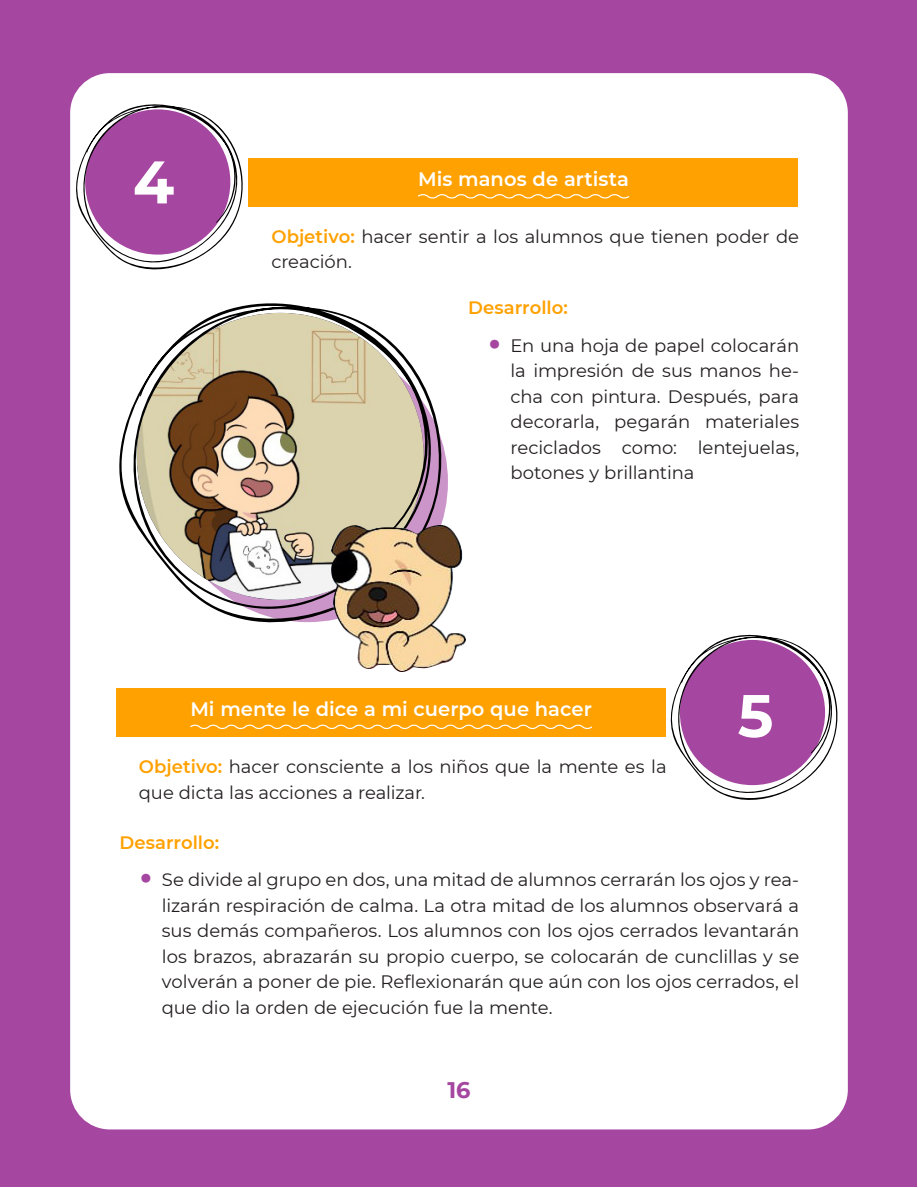
<style>
.page{position:relative;width:918px;height:1188px;background:#fff}
.page>*{position:absolute;margin:0;border:0;box-sizing:border-box;transform-origin:0 0}
.Días{font:700 60px "Montserrat";color:#fff}
.t1{font:700 22.5px "Montserrat";color:#a546a0}
.tituloActividades{font:600 19.5px "Montserrat";color:#fff}
.t2{font:18px/25.5px "Montserrat";letter-spacing:-.005em;color:#231f20}
.t3{font:600 18px "Montserrat";letter-spacing:.005em;color:#ffa100}
.s1{font-weight:600;color:#ffa100}
.s2{font-weight:900;font-size:27px;color:#a546a0}
</style>
<div class="page">
<div style="left:1px;top:1px;width:916px;height:1186px;background:#a546a0"></div>
<div style="left:70px;top:73px;width:778px;height:1056px;background:#fff;border-radius:40px"></div>
<svg style="left:119px;top:303px;width:329px;height:320px"></svg>
<div style="left:248px;top:158px;width:550px;height:48px;background:#ffa100"></div>
<svg style="left:418px;top:194px;width:212px;height:5px"></svg>
<svg style="left:72px;top:99px;width:178px;height:171px"></svg>
<img style="left:332px;top:526px;width:134px;height:145px">
<div style="left:116px;top:688px;width:550px;height:49px;background:#ffa100"></div>
<svg style="left:190px;top:724px;width:402px;height:5px"></svg>
<svg style="left:670px;top:634px;width:168px;height:166px"></svg>
<p class="Días" style="left:133px;top:139px;width:43px">4</p>
<p class="tituloActividades" style="left:418px;top:165px;width:212px">Mis manos de artista</p>
<p class="t2" style="left:271px;top:223px;width:529px"><span class="s1">Objetivo:</span> hacer sentir a los alumnos que tienen poder de creación.</p>
<p class="t3" style="left:468px;top:295px;width:101px">Desarrollo:</p>
<p class="t2" style="left:511px;top:332px;width:290px;text-align:justify;text-indent:-21px"><span class="s2">•</span> En una hoja de papel colocarán la impresión de sus manos he&shy;cha con pintura. Después, para decorarla, pegarán materiales reciclados como: lentejuelas, botones y brillantina</p>
<p class="tituloActividades" style="left:190px;top:695px;width:403px">Mi mente le dice a mi cuerpo que hacer</p>
<p class="Días" style="left:738px;top:672px;width:37px">5</p>
<p class="t2" style="left:139px;top:753px;width:529px"><span class="s1">Objetivo:</span> hacer consciente a los niños que la mente es la que dicta las acciones a realizar.</p>
<p class="t3" style="left:119px;top:830px;width:101px">Desarrollo:</p>
<p class="t2" style="left:162px;top:867px;width:639px;text-align:justify;text-indent:-21px"><span class="s2">•</span> Se divide al grupo en dos, una mitad de alumnos cerrarán los ojos y rea&shy;lizarán respiración de calma. La otra mitad de los alumnos observará a sus demás compañeros. Los alumnos con los ojos cerrados levantarán los brazos, abrazarán su propio cuerpo, se colocarán de cunclillas y se volverán a poner de pie. Reflexionarán que aún con los ojos cerrados, el que dio la orden de ejecución fue la mente.</p>
<p class="t1" style="left:447px;top:1073px;width:25px">16</p>
</div>
